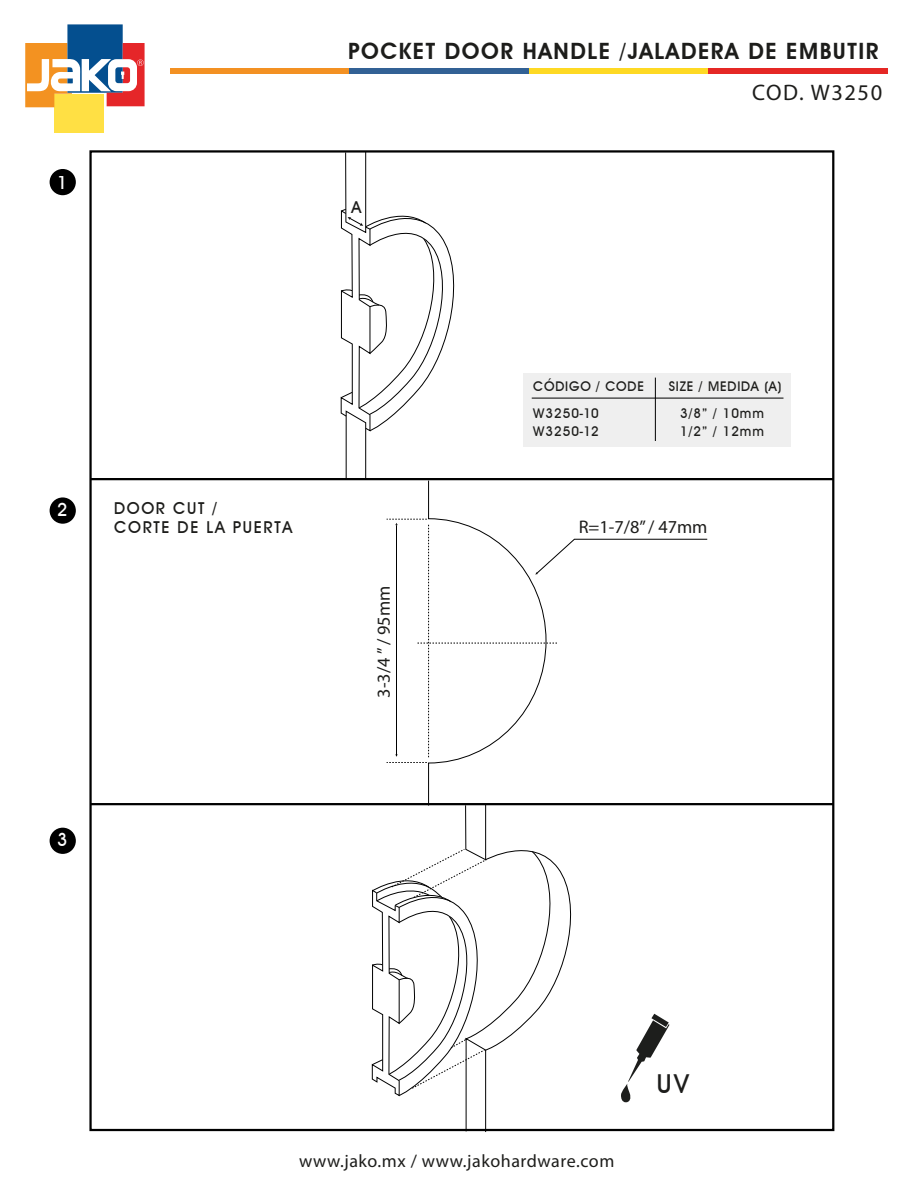
<style>
.page{position:relative;width:918px;height:1188px;background:#fff}
.page>*{position:absolute;margin:0;border:0;box-sizing:border-box;transform-origin:0 0}
.t1{font:500 26.1px "Avant Garde IT Cby BT";color:#1d1d1b}
.t2{font:600 22.5px "Avant Garde IT Cby BT";letter-spacing:.07em;color:#1d1d1b}
.t3{font:22.5px "Myriad Pro";letter-spacing:.07em;color:#1d1d1b}
.t4{font:18.3px "Myriad Pro";color:#1d1d1b}
.t5{font:18px "Myriad Pro";letter-spacing:.03em;color:#1d1d1b}
.t6{font:500 18px "Avant Garde IT Cby BT";color:#fff}
.t7{font:500 16.5px/18.1px "Avant Garde IT Cby BT";letter-spacing:.1em;color:#1d1d1b}
.t8{font:500 13.35px/27px "Avant Garde IT Cby BT";letter-spacing:.06em;color:#1d1d1b}
</style>
<div class="page">
<hr style="left:91px;top:478px;width:742px;height:2px;background:#000">
<hr style="left:91px;top:803px;width:742px;height:2px;background:#000">
<div style="left:54px;top:94px;width:50px;height:38px;background:#ffe044"></div>
<svg style="left:25px;top:24px;width:120px;height:83px"></svg>
<div style="left:170px;top:68px;width:179px;height:6px;background:#f39123"></div>
<div style="left:349px;top:68px;width:180px;height:6px;background:#326195"></div>
<div style="left:529px;top:68px;width:179px;height:6px;background:#fed924"></div>
<div style="left:708px;top:68px;width:180px;height:6px;background:#e52825"></div>
<div style="left:524px;top:373px;width:267px;height:74px;background:#efefef"></div>
<hr style="left:532px;top:398px;width:251px;height:1px;background:#000">
<div style="left:50px;top:169px;width:26px;height:26px;background:#000;border-radius:50%"></div>
<div style="left:50px;top:497px;width:26px;height:27px;background:#000;border-radius:50%"></div>
<div style="left:50px;top:828px;width:26px;height:26px;background:#000;border-radius:50%"></div>
<svg style="left:340px;top:151px;width:368px;height:981px"></svg>
<h3 class="t6" style="left:57px;top:172px;width:12px">1</h3>
<h2 class="t2" style="left:348px;top:37px;width:532px">POCKET DOOR HANDLE /JALADERA DE EMBUTIR</h2>
<h2 class="t3" style="left:752px;top:79px;width:132px">COD. W3250</h2>
<p class="t7" style="left:351px;top:198px;width:11px">A</p>
<h3 class="t6" style="left:57px;top:499px;width:12px">2</h3>
<p class="t7" style="left:114px;top:499px;width:180px">DOOR CUT /<br>CORTE DE LA PUERTA</p>
<h3 class="t6" style="left:57px;top:829px;width:12px">3</h3>
<h3 class="t4" style="left:372px;top:698px;width:113px;rotate:-90deg">3-3/4 ” / 95mm</h3>
<p class="t8" style="left:533px;top:373px;width:112px">CÓDIGO / CODE<br>W3250-10</p>
<p class="t8" style="left:669px;top:373px;width:114px">SIZE / MEDIDA (A)</p>
<p class="t8" style="left:680px;top:400px;width:86px">3/8” / 10mm</p>
<p class="t8" style="left:533px;top:418px;width:67px">W3250-12</p>
<p class="t8" style="left:680px;top:418px;width:86px">1/2” / 12mm</p>
<h3 class="t4" style="left:579px;top:516px;width:130px">R=1-7/8” / 47mm</h3>
<h3 class="t5" style="left:299px;top:1150px;width:317px">www.jako.mx / www.jakohardware.com</h3>
<h1 class="t1" style="left:657px;top:1068px;width:34px">UV</h1>
</div>
